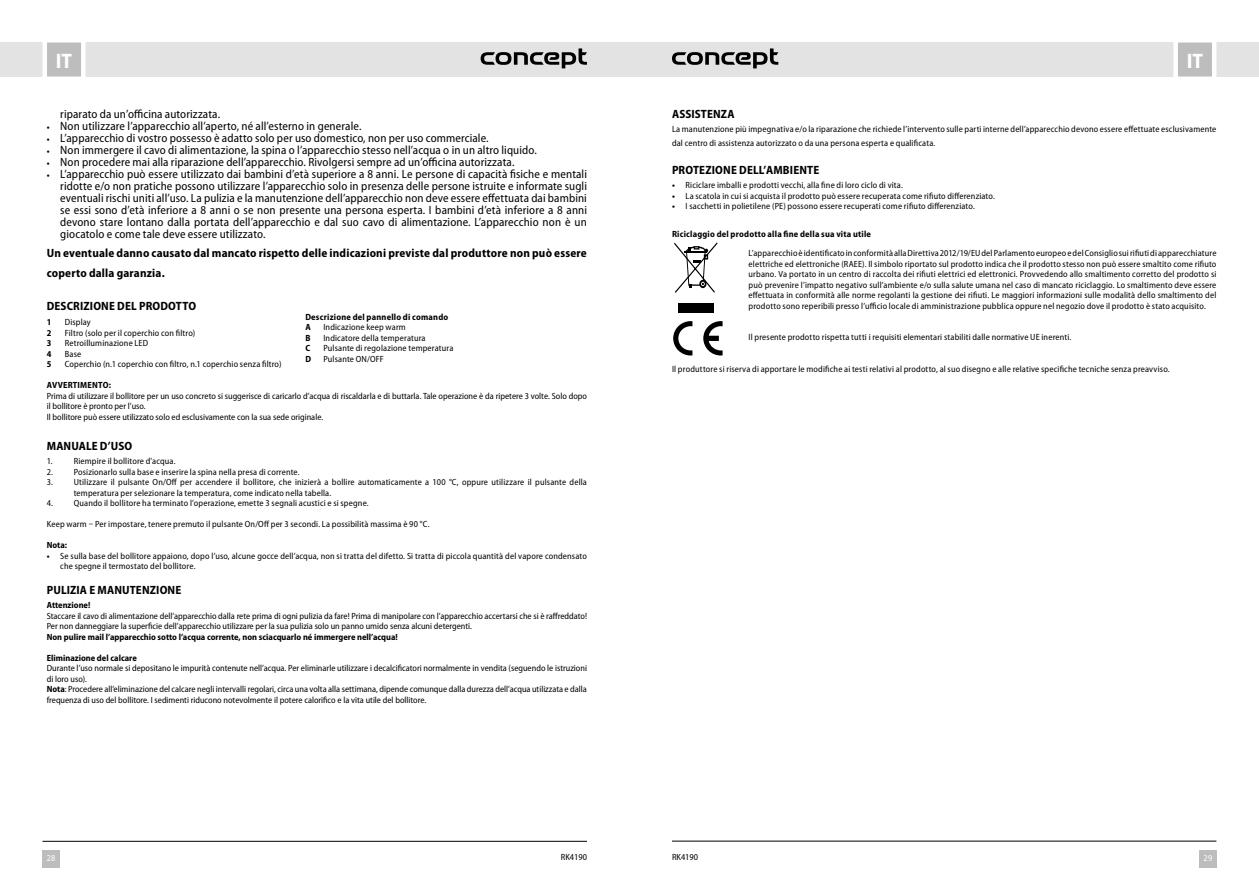
<style>
.page{position:relative;width:1259px;height:893px;background:#fff}
.page>*{position:absolute;margin:0;border:0;box-sizing:border-box;transform-origin:0 0}
.t1{font:700 semi-condensed 21px "Myriad Pro";color:#fff}
.t2{font:semi-condensed 12px/12px "Myriad Pro";letter-spacing:.01em;color:#000;text-align:justify}
.Odrážky-moje_norm{font:700 semi-condensed 12px/19.5px "Myriad Pro";letter-spacing:.015em;color:#000}
.Nadpis_odsazení_1_mm{font:700 semi-condensed 12px "Myriad Pro";letter-spacing:.015em;color:#000}
.Text{font:semi-condensed 9px/10.5px "Myriad Pro";letter-spacing:.015em;color:#000}
.text{font:semi-condensed 9px/10.5px "Myriad Pro";color:#000}
.text-2{font:700 semi-condensed 9px "Myriad Pro";color:#000}
.Odrážky_čísla_od_1{font:semi-condensed 9px "Myriad Pro";letter-spacing:.015em;color:#000}
.Text-2{font:700 semi-condensed 9px "Myriad Pro";letter-spacing:.025em;color:#000}
.Odrážky-moje_bold{font:700 semi-condensed 9px "Myriad Pro";letter-spacing:.025em;color:#000}
.Odrážky-moje_norm_čí{font:700 semi-condensed 9px "Myriad Pro";letter-spacing:.02em;color:#000}
.t3{font:semi-condensed 9px "Myriad Pro";color:#fff}
.s1{font-weight:700;font-size:9px}
.s2{font-weight:700}
</style>
<div class="page">
<div style="left:629px;top:43px;width:630px;height:34px;background:#e3e3e3"></div>
<div style="left:0;top:43px;width:629px;height:34px;background:#e3e3e3"></div>
<div style="left:43px;top:850px;width:17px;height:17px;background:#bdbdbd"></div>
<div style="left:1199px;top:850px;width:17px;height:17px;background:#bdbdbd"></div>
<svg style="left:1171px;top:42px;width:47px;height:35px;background:#cecece"></svg>
<svg style="left:40px;top:42px;width:48px;height:35px;background:#cecece"></svg>
<hr style="left:672px;top:841px;width:544px;height:1px;background:#000">
<hr style="left:43px;top:841px;width:544px;height:1px;background:#000">
<svg style="left:480px;top:48px;width:107px;height:20px"></svg>
<svg style="left:672px;top:48px;width:106px;height:20px"></svg>
<div style="left:678px;top:303px;width:35px;height:10px;background:#000"></div>
<svg style="left:674px;top:242px;width:44px;height:51px"></svg>
<svg style="left:673px;top:321px;width:19px;height:34px"></svg>
<svg style="left:703px;top:321px;width:20px;height:34px"></svg>
<h1 class="t1" style="left:56px;top:48px;width:18px">IT</h1>
<h1 class="t1" style="left:1186px;top:48px;width:18px">IT</h1>
<p class="t2" style="left:60px;top:108px;width:161px">riparato da un’officina autorizzata.</p>
<p class="t2" style="left:47px;top:120px;width:316px"><span class="s1">•</span> Non utilizzare l’apparecchio all’aperto, né all’esterno in generale.</p>
<p class="t2" style="left:47px;top:132px;width:443px"><span class="s1">•</span> L’apparecchio di vostro possesso è adatto solo per uso domestico, non per uso commerciale.</p>
<p class="t2" style="left:47px;top:144px;width:491px"><span class="s1">•</span> Non immergere il cavo di alimentazione, la spina o l’apparecchio stesso nell’acqua o in un altro liquido.</p>
<p class="t2" style="left:47px;top:156px;width:469px"><span class="s1">•</span> Non procedere mai alla riparazione dell’apparecchio. Rivolgersi sempre ad un’officina autorizzata.</p>
<p class="t2" style="left:60px;top:168px;width:528px;text-indent:-13px"><span class="s1">•</span> L’apparecchio può essere utilizzato dai bambini d’età superiore a 8 anni. Le persone di capacità fisiche e mentali ridotte e/o non pratiche possono utilizzare l’apparecchio solo in presenza delle persone istruite e informate sugli eventuali rischi uniti all’uso. La pulizia e la manutenzione dell’apparecchio non deve essere effettuata dai bambini se essi sono d’età inferiore a 8 anni o se non presente una persona esperta. I bambini d’età inferiore a 8 anni devono stare lontano dalla portata dell’apparecchio e dal suo cavo di alimentazione. L’apparecchio non è un giocatolo e come tale deve essere utilizzato.</p>
<p class="Odrážky-moje_norm" style="left:47px;top:243px;width:541px">Un eventuale danno causato dal mancato rispetto delle indicazioni previste dal produttore non può essere coperto dalla garanzia.</p>
<p class="Nadpis_odsazení_1_mm" style="left:47px;top:299px;width:151px">DESCRIZIONE DEL PRODOTTO</p>
<p class="text-2" style="left:47px;top:316px;width:6px">1</p>
<p class="Text" style="left:65px;top:317px;width:28px">Display</p>
<p class="text-2" style="left:47px;top:327px;width:6px">2</p>
<p class="Text" style="left:65px;top:327px;width:132px">Filtro (solo per il coperchio con filtro)</p>
<p class="text-2" style="left:47px;top:337px;width:6px">3</p>
<p class="Text" style="left:65px;top:338px;width:85px">Retroilluminazione LED</p>
<p class="text-2" style="left:47px;top:348px;width:6px">4</p>
<p class="Text" style="left:65px;top:348px;width:18px">Base</p>
<p class="text-2" style="left:47px;top:358px;width:6px">5</p>
<p class="Text" style="left:65px;top:359px;width:218px">Coperchio (n.1 coperchio con filtro, n.1 coperchio senza filtro)</p>
<p class="Odrážky-moje_norm_čí" style="left:47px;top:379px;width:66px">AVVERTIMENTO:</p>
<p class="text" style="left:47px;top:390px;width:542px">Prima di utilizzare il bollitore per un uso concreto si suggerisce di caricarlo d’acqua di riscaldarla e di buttarla. Tale operazione è da ripetere 3 volte. Solo dopo il bollitore è pronto per l’uso.</p>
<p class="text" style="left:47px;top:411px;width:278px">Il bollitore può essere utilizzato solo ed esclusivamente con la sua sede originale.</p>
<p class="Nadpis_odsazení_1_mm" style="left:47px;top:438px;width:87px">MANUALE D’USO</p>
<p class="Text" style="left:47px;top:456px;width:130px">1. Riempire il bollitore d'acqua.</p>
<p class="Text" style="left:47px;top:466px;width:254px">2. Posizionarlo sulla base e inserire la spina nella presa di corrente.</p>
<p class="Text" style="left:74px;top:477px;width:515px;text-indent:-27px">3. Utilizzare il pulsante On/Off per accendere il bollitore, che inizierà a bollire automaticamente a 100 °C, oppure utilizzare il pulsante della temperatura per selezionare la temperatura, come indicato nella tabella.</p>
<p class="Text" style="left:47px;top:498px;width:323px">4. Quando il bollitore ha terminato l’operazione, emette 3 segnali acustici e si spegne.</p>
<p class="Odrážky_čísla_od_1" style="left:47px;top:519px;width:384px">Keep warm – Per impostare, tenere premuto il pulsante On/Off per 3 secondi. La possibilità massima è 90 °C.</p>
<p class="text-2" style="left:47px;top:539px;width:22px">Nota:</p>
<p class="Text" style="left:60px;top:550px;width:528px;text-indent:-13px"><span class="s2">•</span> Se sulla base del bollitore appaiono, dopo l’uso, alcune gocce dell’acqua, non si tratta del difetto. Si tratta di piccola quantità del vapore condensato che spegne il termostato del bollitore.</p>
<p class="Nadpis_odsazení_1_mm" style="left:47px;top:582px;width:136px">PULIZIA E MANUTENZIONE</p>
<p class="text-2" style="left:47px;top:600px;width:45px">Attenzione!</p>
<p class="text" style="left:47px;top:610px;width:542px">Staccare il cavo di alimentazione dell’apparecchio dalla rete prima di ogni pulizia da fare! Prima di manipolare con l’apparecchio accertarsi che si è raffreddato!</p>
<p class="text" style="left:47px;top:621px;width:427px">Per non danneggiare la superficie dell’apparecchio utilizzare per la sua pulizia solo un panno umido senza alcuni detergenti.</p>
<p class="text-2" style="left:47px;top:631px;width:352px">Non pulire mail l’apparecchio sotto l’acqua corrente, non sciacquarlo né immergere nell’acqua!</p>
<p class="text-2" style="left:47px;top:652px;width:92px">Eliminazione del calcare</p>
<p class="text" style="left:47px;top:663px;width:542px">Durante l’uso normale si depositano le impurità contenute nell’acqua. Per eliminarle utilizzare i decalcificatori normalmente in vendita (seguendo le istruzioni di loro uso).</p>
<p class="text" style="left:47px;top:684px;width:541px"><span class="s2">Nota</span>: Procedere all’eliminazione del calcare negli intervalli regolari, circa una volta alla settimana, dipende comunque dalla durezza dell’acqua utilizzata e dalla frequenza di uso del bollitore. I sedimenti riducono notevolmente il potere calorifico e la vita utile del bollitore.</p>
<p class="Odrážky-moje_bold" style="left:305px;top:311px;width:144px">Descrizione del pannello di comando</p>
<p class="text-2" style="left:305px;top:321px;width:7px">A</p>
<p class="Text" style="left:323px;top:322px;width:84px">Indicazione keep warm</p>
<p class="text-2" style="left:305px;top:332px;width:7px">B</p>
<p class="Text" style="left:323px;top:332px;width:104px">Indicatore della temperatura</p>
<p class="text-2" style="left:305px;top:342px;width:6px">C</p>
<p class="Text" style="left:323px;top:343px;width:132px">Pulsante di regolazione temperatura</p>
<p class="text-2" style="left:305px;top:353px;width:7px">D</p>
<p class="Text" style="left:323px;top:353px;width:62px">Pulsante ON/OFF</p>
<p class="Nadpis_odsazení_1_mm" style="left:672px;top:106px;width:64px">ASSISTENZA</p>
<p class="Text" style="left:672px;top:122px;width:546px;line-height:13.8px">La manutenzione più impegnativa e/o la riparazione che richiede l’intervento sulle parti interne dell’apparecchio devono essere effettuate esclusivamente dal centro di assistenza autorizzato o da una persona esperta e qualificata.</p>
<p class="Nadpis_odsazení_1_mm" style="left:672px;top:162px;width:149px">PROTEZIONE DELL’AMBIENTE</p>
<p class="Text" style="left:672px;top:180px;width:232px"><span class="s2">•</span> Riciclare imballi e prodotti vecchi, alla fine di loro ciclo di vita.</p>
<p class="Text" style="left:672px;top:191px;width:324px"><span class="s2">•</span> La scatola in cui si acquista il prodotto può essere recuperata come rifiuto differenziato.</p>
<p class="Text" style="left:672px;top:201px;width:304px"><span class="s2">•</span> I sacchetti in polietilene (PE) possono essere recuperati come rifiuto differenziato.</p>
<p class="Text-2" style="left:672px;top:228px;width:201px">Riciclaggio del prodotto alla fine della sua vita utile</p>
<p class="Text" style="left:748px;top:248px;width:469px;text-align:justify">L’apparecchio è identificato in conformità alla Direttiva 2012/19/EU del Parlamento europeo e del Consiglio sui rifiuti di apparecchiature elettriche ed elettroniche (RAEE). Il simbolo riportato sul prodotto indica che il prodotto stesso non può essere smaltito come rifiuto urbano. Va portato in un centro di raccolta dei rifiuti elettrici ed elettronici. Provvedendo allo smaltimento corretto del prodotto si può prevenire l’impatto negativo sull’ambiente e/o sulla salute umana nel caso di mancato riciclaggio. Lo smaltimento deve essere effettuata in conformità alle norme regolanti la gestione dei rifiuti. Le maggiori informazioni sulle modalità dello smaltimento del prodotto sono reperibili presso l’ufficio locale di amministrazione pubblica oppure nel negozio dove il prodotto è stato acquisito.</p>
<p class="Text" style="left:748px;top:332px;width:324px">Il presente prodotto rispetta tutti i requisiti elementari stabiliti dalle normative UE inerenti.</p>
<p class="Text" style="left:672px;top:363px;width:499px">Il produttore si riserva di apportare le modifiche ai testi relativi al prodotto, al suo disegno e alle relative specifiche tecniche senza preavviso.</p>
<p class="Text" style="left:561px;top:852px;width:28px">RK4190</p>
<p class="Text" style="left:672px;top:852px;width:28px">RK4190</p>
<p class="t3" style="left:47px;top:853px;width:10px">28</p>
<p class="t3" style="left:1203px;top:853px;width:10px">29</p>
</div>
